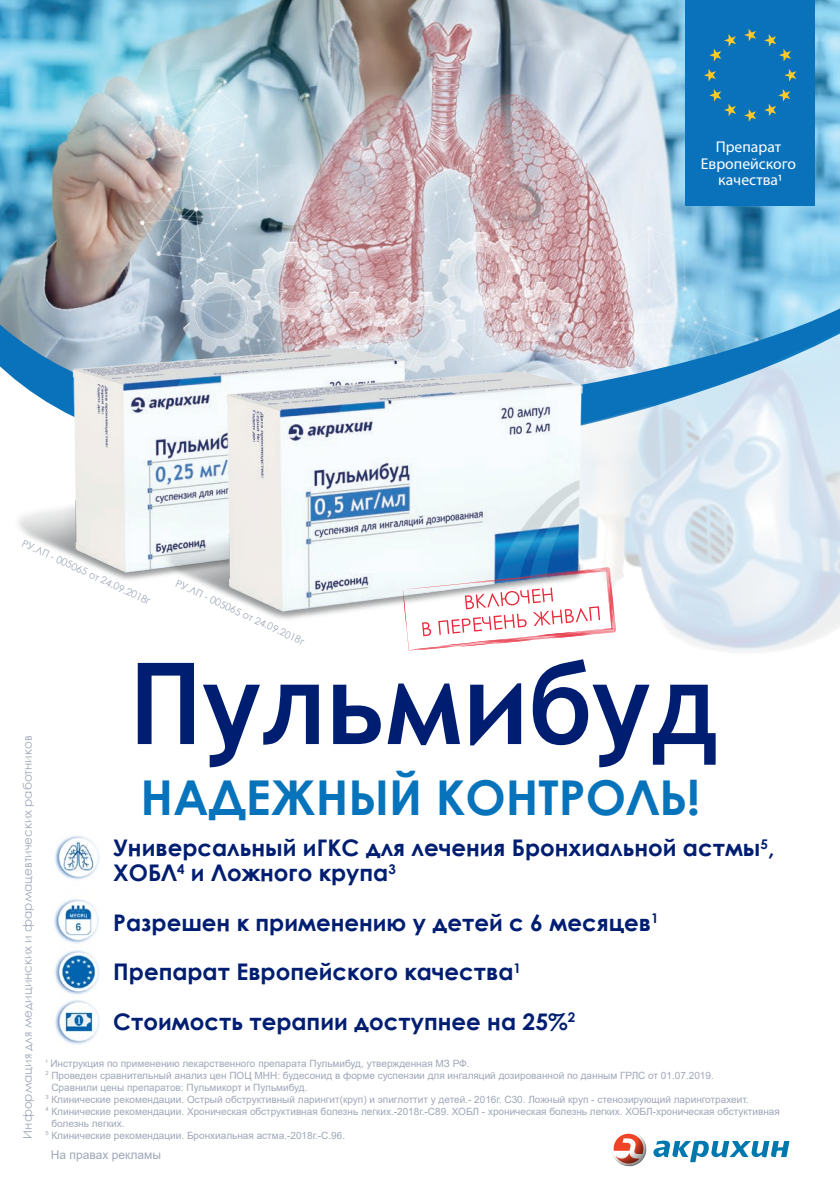
<style>
.page{position:relative;width:840px;height:1191px;background:#fff}
.page>*{position:absolute;margin:0;border:0;box-sizing:border-box;transform-origin:0 0}
.t1{font:700 48px "Century Gothic";color:#0773bb}
.t2{font:700 22.8px "Century Gothic";color:#001e71}
.t3{font:15.6px/17px "Myriad Pro";color:#fff;text-align:center}
.t4{font:12px "Century Gothic";color:#9fa7b8}
.t5{font:12px "Arial";color:#9fa7b8}
.t6{font:10px/12px "Arial";color:#9fa7b8}
.t7{font:10px "Century Gothic";color:#9fa7b8}
</style>
<div class="page">
<img style="left:0;top:0;width:839px;height:286px">
<svg style="left:0;top:286px;width:839px;height:26px;background:#babfcb"></svg>
<svg style="left:137px;top:312px;width:702px;height:456px"></svg>
<div style="left:685px;top:0;width:129px;height:206px;background:#0972bb"></div>
<svg style="left:704px;top:69px;width:11px;height:12px"></svg>
<svg style="left:709px;top:89px;width:26px;height:27px"></svg>
<svg style="left:744px;top:109px;width:11px;height:13px"></svg>
<svg style="left:764px;top:89px;width:25px;height:27px"></svg>
<svg style="left:784px;top:69px;width:12px;height:12px"></svg>
<svg style="left:764px;top:34px;width:26px;height:27px"></svg>
<svg style="left:744px;top:29px;width:11px;height:12px"></svg>
<svg style="left:709px;top:34px;width:26px;height:27px"></svg>
<img style="left:513px;top:330px;width:326px;height:325px">
<svg style="left:138px;top:675px;width:56px;height:69px"></svg>
<svg style="left:203px;top:684px;width:115px;height:83px"></svg>
<svg style="left:333px;top:684px;width:47px;height:60px"></svg>
<svg style="left:387px;top:683px;width:73px;height:62px"></svg>
<svg style="left:470px;top:683px;width:51px;height:62px"></svg>
<svg style="left:532px;top:659px;width:183px;height:108px"></svg>
<img style="left:0;top:310px;width:513px;height:252px">
<img style="left:84px;top:331px;width:612px;height:344px">
<svg style="left:400px;top:567px;width:215px;height:83px"></svg>
<img style="left:54px;top:835px;width:46px;height:209px">
<svg style="left:612px;top:1132px;width:178px;height:35px"></svg>
<p class="t7" style="left:25px;top:536px;width:142px;rotate:25deg">РУ.ЛП - 005065 от 24.09.2018г</p>
<p class="t7" style="left:179px;top:576px;width:142px;rotate:25deg">РУ.ЛП - 005065 от 24.09.2018г</p>
<p class="t3" style="left:700px;top:138px;width:97px">Препарат<br>Европейского качества1</p>
<p class="t4" style="left:19px;top:1138px;width:404px;rotate:-90deg">Информация для медицинских и фармацевтических работников</p>
<p class="t1" style="left:140px;top:761px;width:561px">НАДЕЖНЫЙ КОНТРОЛЬ!</p>
<p class="t2" style="left:113px;top:831px;width:662px">Универсальный иГКС для лечения Бронхиальной астмы<sup>5</sup>,</p>
<p class="t2" style="left:113px;top:855px;width:284px">ХОБЛ<sup>4</sup> и Ложного крупа<sup>3</sup></p>
<p class="t2" style="left:113px;top:905px;width:546px">Разрешен к применению у детей с 6 месяцев<sup>1</sup></p>
<p class="t2" style="left:113px;top:954px;width:409px">Препарат Европейского качества<sup>1</sup></p>
<p class="t2" style="left:113px;top:1004px;width:463px">Стоимость терапии доступнее на 25%<sup>2</sup></p>
<p class="t6" style="left:45px;top:1057px;width:425px"><sup>1</sup> Инструкция по применению лекарственного препарата Пульмибуд, утвержденная МЗ РФ.</p>
<p class="t6" style="left:51px;top:1069px;width:663px;text-indent:-6px"><sup>2</sup> Проведен сравнительный анализ цен ПОЦ МНН: будесонид в форме суспензии для ингаляций дозированной по данным ГРЛС от 01.07.2019.<br>Сравнили цены препаратов: Пульмикорт и Пульмибуд.</p>
<p class="t6" style="left:45px;top:1093px;width:704px"><sup>3</sup> Клинические рекомендации. Острый обструктивный ларингит(круп) и эпиглоттит у детей.- 2016г. С30. Ложный круп - стенозирующий ларинготрахеит.</p>
<p class="t6" style="left:51px;top:1105px;width:729px;text-indent:-6px"><sup>4</sup> Клинические рекомендации. Хроническая обструктивная болезнь легких.-2018г.-С89. ХОБЛ - хроническая болезнь легких. ХОБЛ-хроническая обстуктивная болезнь легких.</p>
<p class="t6" style="left:45px;top:1129px;width:301px"><sup>5</sup> Клинические рекомендации. Бронхиальная астма.-2018г.-С.96.</p>
<p class="t5" style="left:51px;top:1146px;width:112px">На правах рекламы</p>
</div>
